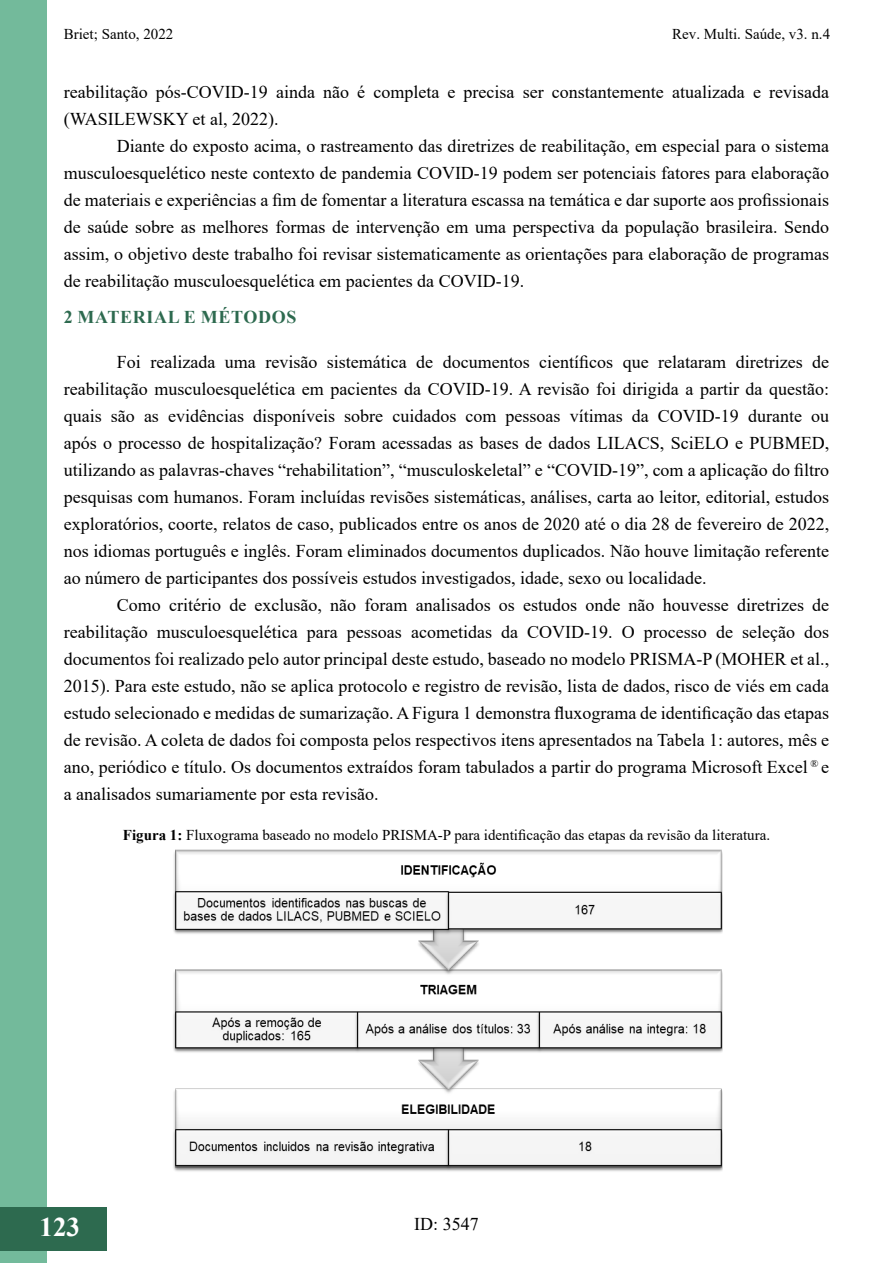
<style>
.page{position:relative;width:893px;height:1263px;background:#fff}
.page>*{position:absolute;margin:0;border:0;box-sizing:border-box;transform-origin:0 0}
.t1{font:700 27px "Times New Roman";color:#fff}
.t2{font:18px/27px "Times New Roman";color:#000;text-align:justify}
.t3{font:700 18px "Times New Roman";letter-spacing:.035em;color:#2d6a4f}
.t4{font:15px "Times New Roman";color:#000}
.s1{font-weight:700}
</style>
<div class="page">
<div style="left:0;top:1px;width:47px;height:1262px;background:#73ba9b"></div>
<div style="left:0;top:1207px;width:106px;height:43px;background:#2d6a4f"></div>
<img style="left:173px;top:849px;width:550px;height:323px">
<p class="t4" style="left:64px;top:24px;width:111px">Briet; Santo, 2022</p>
<p class="t4" style="left:672px;top:24px;width:159px">Rev. Multi. Saúde, v3. n.4</p>
<p class="t2" style="left:64px;top:77px;width:767px">reabilitação pós-COVID-19 ainda não é completa e precisa ser constantemente atualizada e revisada (WASILEWSKY et al, 2022).</p>
<p class="t2" style="left:64px;top:131px;width:767px;text-indent:53px">Diante do exposto acima, o rastreamento das diretrizes de reabilitação, em especial para o sistema musculoesquelético neste contexto de pandemia COVID-19 podem ser potenciais fatores para elaboração de materiais e experiências a fim de fomentar a literatura escassa na temática e dar suporte aos profissionais de saúde sobre as melhores formas de intervenção em uma perspectiva da população brasileira. Sendo assim, o objetivo deste trabalho foi revisar sistematicamente as orientações para elaboração de programas de reabilitação musculoesquelética em pacientes da COVID-19.</p>
<p class="t3" style="left:64px;top:304px;width:234px">2 MATERIAL E MÉTODOS</p>
<p class="t2" style="left:64px;top:347px;width:767px;text-indent:53px">Foi realizada uma revisão sistemática de documentos científicos que relataram diretrizes de reabilitação musculoesquelética em pacientes da COVID-19. A revisão foi dirigida a partir da questão: quais são as evidências disponíveis sobre cuidados com pessoas vítimas da COVID-19 durante ou após o processo de hospitalização? Foram acessadas as bases de dados LILACS, SciELO e PUBMED, utilizando as palavras-chaves “rehabilitation”, “musculoskeletal” e “COVID-19”, com a aplicação do filtro pesquisas com humanos. Foram incluídas revisões sistemáticas, análises, carta ao leitor, editorial, estudos exploratórios, coorte, relatos de caso, publicados entre os anos de 2020 até o dia 28 de fevereiro de 2022, nos idiomas português e inglês. Foram eliminados documentos duplicados. Não houve limitação referente ao número de participantes dos possíveis estudos investigados, idade, sexo ou localidade.</p>
<p class="t2" style="left:64px;top:590px;width:767px;text-indent:53px">Como critério de exclusão, não foram analisados os estudos onde não houvesse diretrizes de reabilitação musculoesquelética para pessoas acometidas da COVID-19. O processo de seleção dos documentos foi realizado pelo autor principal deste estudo, baseado no modelo PRISMA-P (MOHER et al., 2015). Para este estudo, não se aplica protocolo e registro de revisão, lista de dados, risco de viés em cada estudo selecionado e medidas de sumarização. A Figura 1 demonstra fluxograma de identificação das etapas de revisão. A coleta de dados foi composta pelos respectivos itens apresentados na Tabela 1: autores, mês e ano, periódico e título. Os documentos extraídos foram tabulados a partir do programa Microsoft Excel <sup>®</sup> e a analisados sumariamente por esta revisão.</p>
<p class="t4" style="left:123px;top:824px;width:649px"><span class="s1">Figura 1:</span> Fluxograma baseado no modelo PRISMA-P para identificação das etapas da revisão da literatura.</p>
<h1 class="t1" style="left:40px;top:1207px;width:42px">123</h1>
<p class="t2" style="left:414px;top:1210px;width:66px">ID: 3547</p>
</div>
